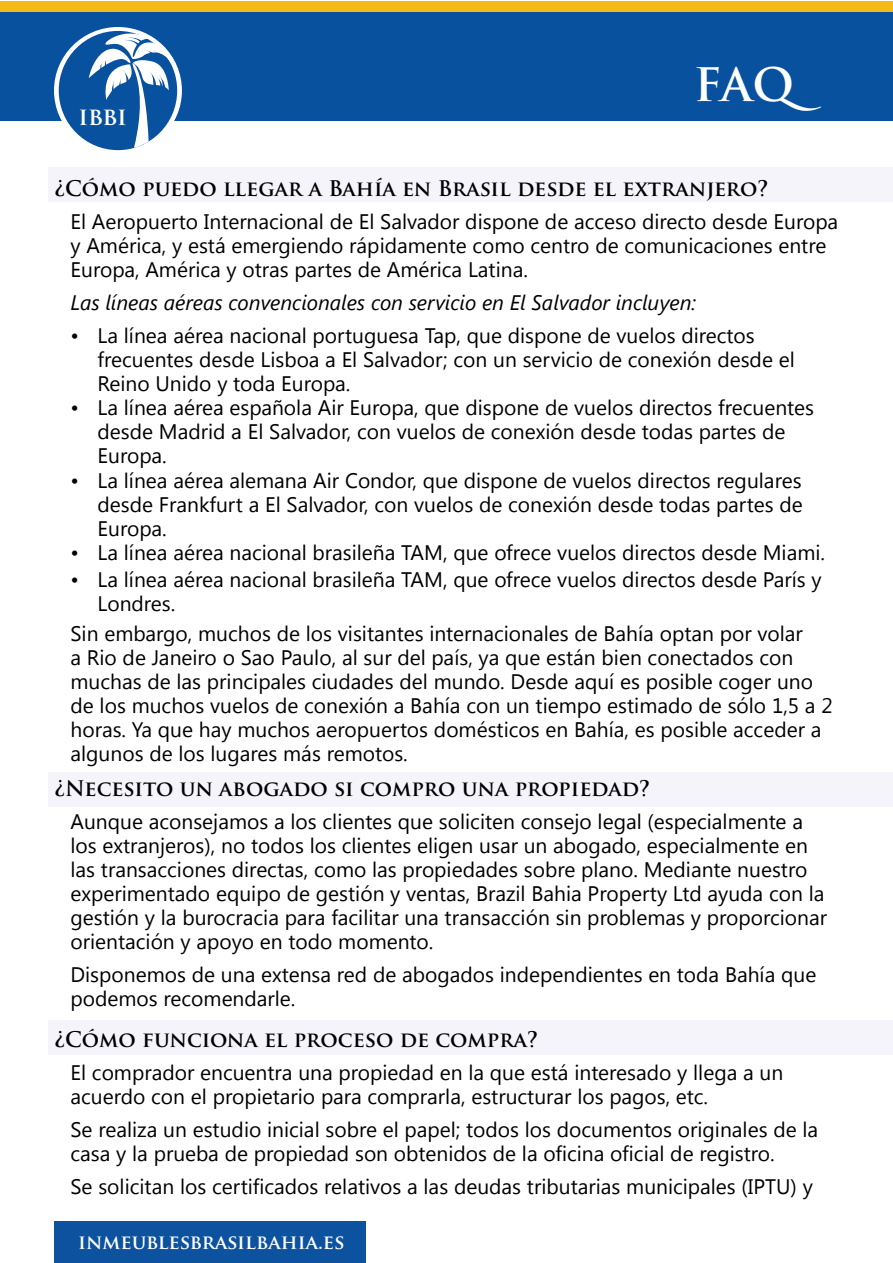
<style>
.page{position:relative;width:893px;height:1263px;background:#fff}
.page>*{position:absolute;margin:0;border:0;box-sizing:border-box;transform-origin:0 0}
.t1{font:700 45px "Trajan Pro";color:#fff}
.t2{font:700 24px "Trajan Pro";color:#fff}
.t3{font:21px/24px "Segoe UI";color:#000}
.t4{font:700 21px "Trajan Pro";color:#000}
.t5{font:italic 21px "Segoe UI";color:#000}
.t6{font:700 19.5px "Trajan Pro";color:#fff}
</style>
<div class="page">
<div style="left:49px;top:773px;width:844px;height:34px;background:#f4f4fa"></div>
<div style="left:49px;top:168px;width:844px;height:34px;background:#f4f4fa"></div>
<div style="left:49px;top:1020px;width:844px;height:35px;background:#f4f4fa"></div>
<div style="left:0;top:9px;width:893px;height:111px;background:#07519f"></div>
<svg style="left:54px;top:27px;width:128px;height:127px"></svg>
<div style="left:59px;top:31px;width:118px;height:119px;background:#07519f;border-radius:50%"></div>
<svg style="left:89px;top:33px;width:82px;height:115px"></svg>
<div style="left:0;top:1px;width:893px;height:10px;background:#f5ba18"></div>
<div style="left:54px;top:1222px;width:312px;height:41px;background:#0d529f"></div>
<p class="t2" style="left:78px;top:101px;width:50px">ibbi</p>
<h1 class="t1" style="left:694px;top:57px;width:129px">FAQ</h1>
<p class="t4" style="left:54px;top:175px;width:716px">¿Cómo puedo llegar a Bahía en Brasil desde el extranjero?</p>
<p class="t3" style="left:71px;top:208px;width:769px">El Aeropuerto Internacional de El Salvador dispone de acceso directo desde Europa y América, y está emergiendo rápidamente como centro de comunicaciones entre<br>Europa, América y otras partes de América Latina.</p>
<p class="t5" style="left:71px;top:288px;width:627px">Las líneas aéreas convencionales con servicio en El Salvador incluyen:</p>
<p class="t3" style="left:98px;top:322px;width:699px;text-indent:-27px">• La línea aérea nacional portuguesa Tap, que dispone de vuelos directos frecuentes desde Lisboa a El Salvador; con un servicio de conexión desde el<br>Reino Unido y toda Europa.</p>
<p class="t3" style="left:98px;top:394px;width:718px;text-indent:-27px">• La línea aérea española Air Europa, que dispone de vuelos directos frecuentes desde Madrid a El Salvador, con vuelos de conexión desde todas partes de<br>Europa.</p>
<p class="t3" style="left:98px;top:468px;width:707px;text-align:justify;text-indent:-27px">• La línea aérea alemana Air Condor, que dispone de vuelos directos regulares desde Frankfurt a El Salvador, con vuelos de conexión desde todas partes de Europa.</p>
<p class="t3" style="left:71px;top:540px;width:756px">• La línea aérea nacional brasileña TAM, que ofrece vuelos directos desde Miami.</p>
<p class="t3" style="left:98px;top:567px;width:726px;text-indent:-27px">• La línea aérea nacional brasileña TAM, que ofrece vuelos directos desde París y<br>Londres.</p>
<p class="t3" style="left:71px;top:621px;width:764px">Sin embargo, muchos de los visitantes internacionales de Bahía optan por volar<br>a Rio de Janeiro o Sao Paulo, al sur del país, ya que están bien conectados con muchas de las principales ciudades del mundo. Desde aquí es posible coger uno de los muchos vuelos de conexión a Bahía con un tiempo estimado de sólo 1,5 a 2 horas. Ya que hay muchos aeropuertos domésticos en Bahía, es posible acceder a algunos de los lugares más remotos.</p>
<p class="t4" style="left:54px;top:775px;width:598px">¿Necesito un abogado si compro una propiedad?</p>
<p class="t3" style="left:71px;top:808px;width:758px">Aunque aconsejamos a los clientes que soliciten consejo legal (especialmente a los extranjeros), no todos los clientes eligen usar un abogado, especialmente en las transacciones directas, como las propiedades sobre plano. Mediante nuestro experimentado equipo de gestión y ventas, Brazil Bahia Property Ltd ayuda con la gestión y la burocracia para facilitar una transacción sin problemas y proporcionar orientación y apoyo en todo momento.</p>
<p class="t3" style="left:71px;top:961px;width:747px">Disponemos de una extensa red de abogados independientes en toda Bahía que podemos recomendarle.</p>
<p class="t4" style="left:54px;top:1026px;width:486px">¿Cómo funciona el proceso de compra?</p>
<p class="t3" style="left:71px;top:1060px;width:714px">El comprador encuentra una propiedad en la que está interesado y llega a un acuerdo con el propietario para comprarla, estructurar los pagos, etc.</p>
<p class="t3" style="left:71px;top:1117px;width:749px">Se realiza un estudio inicial sobre el papel; todos los documentos originales de la casa y la prueba de propiedad son obtenidos de la oficina oficial de registro.</p>
<p class="t3" style="left:71px;top:1174px;width:744px">Se solicitan los certificados relativos a las deudas tributarias municipales (IPTU) y</p>
<p class="t6" style="left:78px;top:1229px;width:268px">inmeublesbrasilbahia.es</p>
</div>
